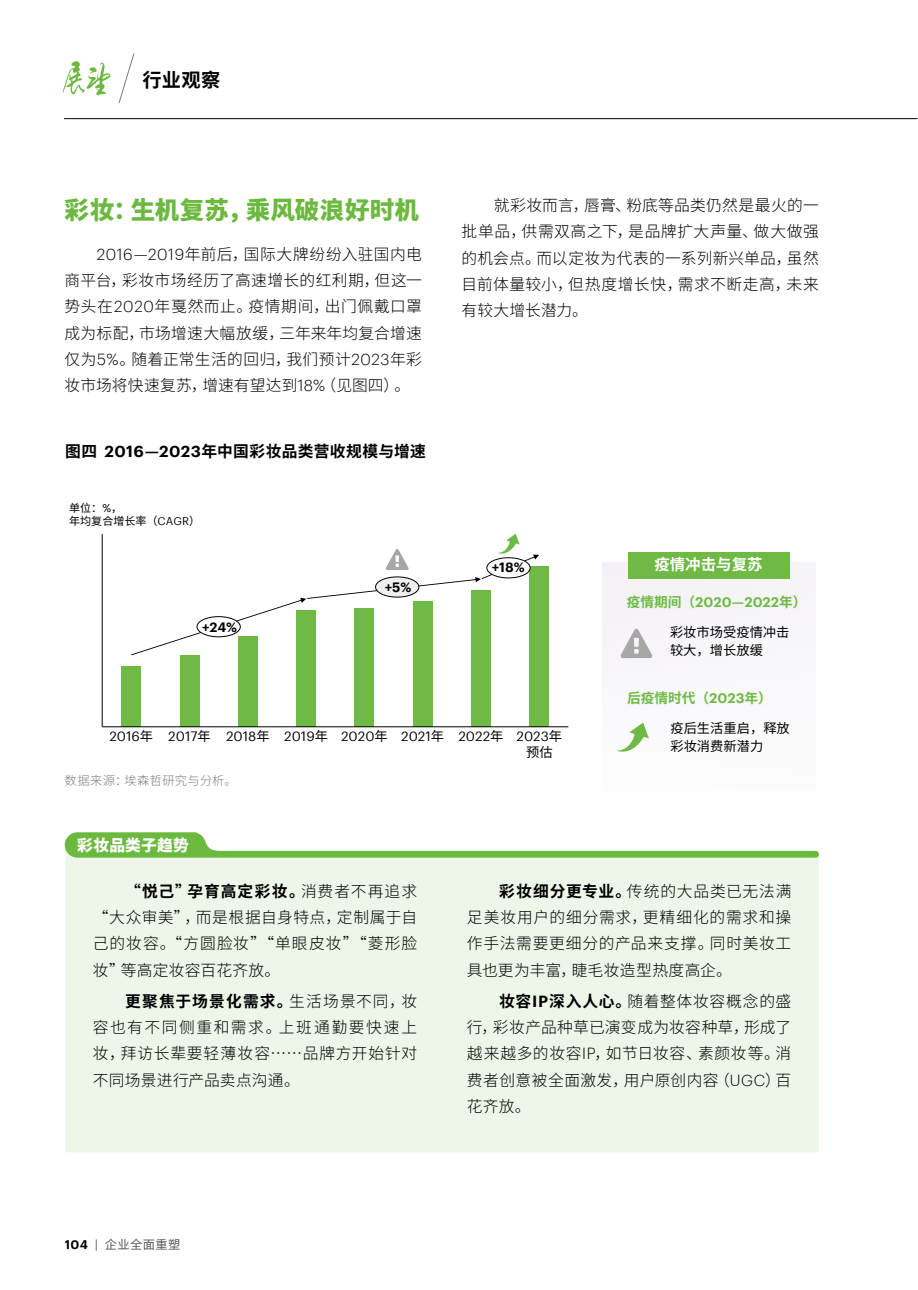
<style>
.page{position:relative;width:918px;height:1290px;background:#fff}
.page>*{position:absolute;margin:0;border:0;box-sizing:border-box;transform-origin:0 0}
.t1{font:800 24.5px "Source Han Sans CN";letter-spacing:.015em;color:#6bb93e}
.t2{font:700 19.25px "Source Han Sans CN";color:#000}
.t3{font:300 15.75px/26.2px "Source Han Sans CN";letter-spacing:.025em;color:#000;text-align:justify}
.t4{font:700 15.75px "Source Han Sans CN";letter-spacing:.02em;color:#000}
.t5{font:800 15.75px "Source Han Sans CN";letter-spacing:.01em;color:#fff}
.t6{font:700 15.4px "Source Han Sans CN";color:#fff}
.t7{font:600 13.65px "Graphik";color:#6eba44}
.t8{font:700 13.65px "Source Han Sans CN";color:#6eba44}
.t9{font:13.3px "Graphik";color:#000}
.t10{font:13.3px/18.4px "Source Han Sans CN";color:#000}
.t11{font:600 13.3px "Graphik";color:#000}
.t12{font:300 12.25px "Source Han Sans CN";letter-spacing:.03em;color:#7d7d7d}
.t13{font:12.25px "Source Han Sans CN";letter-spacing:.035em;color:#595757}
.t14{font:11.03px/13.3px "Source Han Sans CN";color:#000}
.s1{font-family:"Graphik"}
.s2{font-family:"Graphik";font-weight:600}
.s3{font-family:"Source Han Sans CN"}
.s4{font-family:"Source Han Sans CN";font-weight:700}
.s5{font-weight:700}
.s6{font-family:"Graphik";font-weight:600;color:#000}
</style>
<div class="page">
<div style="left:65px;top:857px;width:754px;height:295px;background:#edf6e8"></div>
<svg style="left:65px;top:832px;width:754px;height:25px"></svg>
<div style="left:602px;top:562px;width:213px;height:97px;background:#f6f4f8"></div>
<div style="left:627px;top:552px;width:162px;height:26px;background:#6eba44"></div>
<svg style="left:620px;top:629px;width:32px;height:29px"></svg>
<svg style="left:616px;top:722px;width:33px;height:30px"></svg>
<div style="left:529px;top:566px;width:20px;height:161px;background:#6eba44"></div>
<div style="left:471px;top:590px;width:20px;height:137px;background:#6eba44"></div>
<div style="left:413px;top:601px;width:19px;height:126px;background:#6eba44"></div>
<div style="left:355px;top:608px;width:19px;height:119px;background:#6eba44"></div>
<div style="left:296px;top:610px;width:20px;height:117px;background:#6eba44"></div>
<div style="left:238px;top:636px;width:19px;height:91px;background:#6eba44"></div>
<div style="left:180px;top:655px;width:19px;height:72px;background:#6eba44"></div>
<div style="left:122px;top:666px;width:19px;height:61px;background:#6eba44"></div>
<hr style="left:102px;top:534px;width:1px;height:193px;background:#040000">
<hr style="left:102px;top:726px;width:466px;height:1px;background:#040000">
<svg style="left:131px;top:534px;width:408px;height:121px"></svg>
<hr style="left:64px;top:118px;width:853px;height:1px;background:#000">
<svg style="left:63px;top:61px;width:47px;height:34px"></svg>
<svg style="left:118px;top:53px;width:17px;height:50px"></svg>
<p class="t2" style="left:143px;top:69px;width:79px">行业观察</p>
<h1 class="t1" style="left:64px;top:196px;width:356px">彩妆：生机复苏，乘风破浪好时机</h1>
<p class="t3" style="left:64px;top:241px;width:359px;text-indent:32px"><span class="s1">2016</span>—<span class="s1">2019</span>年前后，国际大牌纷纷入驻国内电商平台，彩妆市场经历了高速增长的红利期，但这一势头在<span class="s1">2020</span>年戛然而止。疫情期间，出门佩戴口罩成为标配，市场增速大幅放缓，三年来年均复合增速仅为<span class="s1">5%</span>。随着正常生活的回归，我们预计<span class="s1">2023</span>年彩妆市场将快速复苏，增速有望达到<span class="s1">18%</span>（见图四）。</p>
<p class="t4" style="left:65px;top:442px;width:362px">图四 <span class="s2">2016</span>—<span class="s2">2023</span>年中国彩妆品类营收规模与增速</p>
<p class="t14" style="left:69px;top:501px;width:132px">单位：<span class="s1">%</span>，<br>年均复合增长率（<span class="s1">CAGR</span>）</p>
<p class="t3" style="left:461px;top:193px;width:359px;text-indent:32px">就彩妆而言，唇膏、粉底等品类仍然是最火的一批单品，供需双高之下，是品牌扩大声量、做大做强的机会点。而以定妆为代表的一系列新兴单品，虽然目前体量较小，但热度增长快，需求不断走高，未来有较大增长潜力。</p>
<p class="t11" style="left:202px;top:617px;width:37px">+24%</p>
<p class="t11" style="left:385px;top:577px;width:28px">+5%</p>
<p class="t11" style="left:492px;top:557px;width:34px">+18%</p>
<p class="t9" style="left:109px;top:726px;width:454px">2016<span class="s3">年</span> 2017<span class="s3">年</span> 2018<span class="s3">年</span> 2019<span class="s3">年</span> 2020<span class="s3">年</span> 2021<span class="s3">年</span> 2022<span class="s3">年</span> 2023<span class="s3">年</span></p>
<p class="t10" style="left:526px;top:743px;width:28px">预估</p>
<p class="t12" style="left:64px;top:773px;width:174px">数据来源：埃森哲研究与分析。</p>
<p class="t6" style="left:654px;top:555px;width:110px">疫情冲击与复苏</p>
<p class="t7" style="left:626px;top:592px;width:181px"><span class="s4">疫情期间（</span>2020—2022<span class="s4">年）</span></p>
<p class="t10" style="left:670px;top:623px;width:121px">彩妆市场受疫情冲击较大，增长放缓</p>
<p class="t8" style="left:627px;top:690px;width:146px">后疫情时代（<span class="s2">2023</span>年）</p>
<p class="t10" style="left:670px;top:719px;width:121px">疫后生活重启，释放彩妆消费新潜力</p>
<p class="t5" style="left:77px;top:836px;width:113px">彩妆品类子趋势</p>
<p class="t3" style="left:93px;top:878px;width:326px;text-indent:32px"><span class="s5">“悦己”孕育高定彩妆。</span>消费者不再追求“大众审美”，而是根据自身特点，定制属于自己的妆容。“方圆脸妆”“单眼皮妆”“菱形脸妆”等高定妆容百花齐放。</p>
<p class="t3" style="left:93px;top:988px;width:326px;text-indent:32px"><span class="s5">更聚焦于场景化需求。</span>生活场景不同，妆容也有不同侧重和需求。上班通勤要快速上妆，拜访长辈要轻薄妆容……品牌方开始针对不同场景进行产品卖点沟通。</p>
<p class="t13" style="left:65px;top:1237px;width:117px"><span class="s6">104</span> <span class="s1">|</span> 企业全面重塑</p>
<p class="t3" style="left:467px;top:878px;width:326px;text-indent:32px"><span class="s5">彩妆细分更专业。</span>传统的大品类已无法满足美妆用户的细分需求，更精细化的需求和操作手法需要更细分的产品来支撑。同时美妆工具也更为丰富，睫毛妆造型热度高企。</p>
<p class="t3" style="left:467px;top:988px;width:326px;text-indent:32px"><span class="s5">妆容</span><span class="s2">IP</span><span class="s5">深入人心。</span>随着整体妆容概念的盛行，彩妆产品种草已演变成为妆容种草，形成了越来越多的妆容<span class="s1">IP</span>，如节日妆容、素颜妆等。消费者创意被全面激发，用户原创内容（<span class="s1">UGC</span>）百花齐放。</p>
</div>
